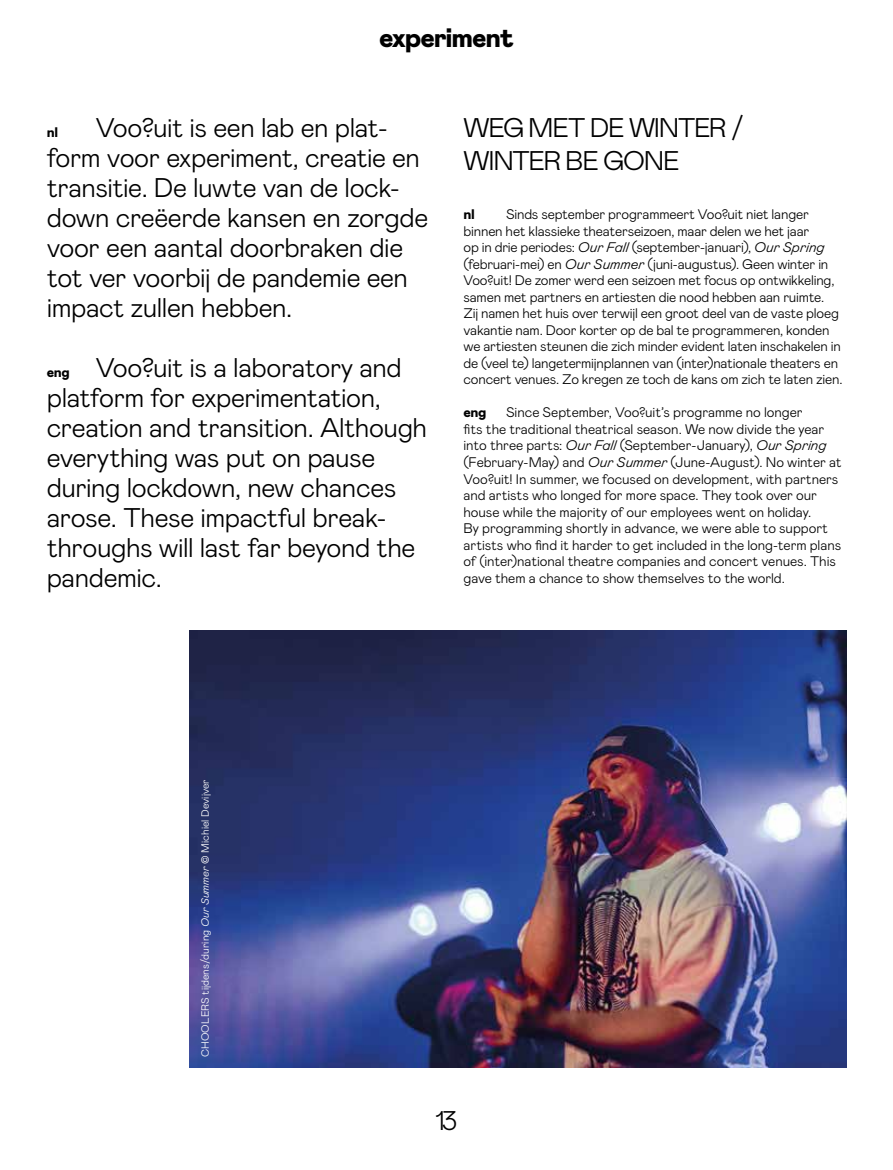
<style>
.page{position:relative;width:893px;height:1170px;background:#fff}
.page>*{position:absolute;margin:0;border:0;box-sizing:border-box;transform-origin:0 0}
.t1{font:300 27px/30px "Mabry Pro";letter-spacing:-.02em;color:#000}
.t2{font:300 27px/33px "Mabry Pro";letter-spacing:-.045em;color:#000}
.t3{font:900 27px "Mabry Pro";letter-spacing:-.04em;color:#000}
.t4{font:300 13.8px/16.5px "Mabry Pro";letter-spacing:-.01em;color:#000}
.t5{font:900 13.8px "Mabry Pro";letter-spacing:-.03em;color:#000}
.t6{font:300 10.5px "Mabry Pro";letter-spacing:.005em;color:#fff}
.s1{font-weight:900;font-size:13.8px}
.s2{font-style:italic}
</style>
<div class="page">
<img style="left:190px;top:630px;width:656px;height:437px">
<h1 class="t3" style="left:379px;top:18px;width:136px">experiment</h1>
<h1 class="t1" style="left:47px;top:111px;width:383px;text-indent:49px">Voo?uit is een lab en plat&shy;form voor experiment, creatie en transitie. De luwte van de lock&shy;down creëerde kansen en zorgde voor een aantal doorbraken die tot ver voorbij de pandemie een impact zullen hebben.</h1>
<h1 class="t1" style="left:47px;top:351px;width:382px"><span class="s1">eng</span> Voo?uit is a laboratory and platform for experimentation, creation and transition. Although everything was put on pause during lockdown, new chances arose. These impactful break&shy;throughs will last far beyond the pandemic.</h1>
<p class="t5" style="left:47px;top:122px;width:13px">nl</p>
<h1 class="t2" style="left:463px;top:109px;width:282px">WEG MET DE WINTER /<br>WINTER BE GONE</h1>
<p class="t5" style="left:463px;top:205px;width:13px">nl</p>
<p class="t4" style="left:463px;top:205px;width:381px;text-indent:43px">Sinds september programmeert Voo?uit niet langer binnen het klassieke theaterseizoen, maar delen we het jaar<br>op in drie periodes: <span class="s2">Our Fall</span> (september-januari), <span class="s2">Our Spring </span>(februari-mei) en <span class="s2">Our Summer</span> (juni-augustus). Geen winter in Voo?uit! De zomer werd een seizoen met focus op ontwikkeling, samen met partners en artiesten die nood hebben aan ruimte.<br>Zij namen het huis over terwijl een groot deel van de vaste ploeg vakantie nam. Door korter op de bal te programmeren, konden we artiesten steunen die zich minder evident laten inschakelen in de (veel te) langetermijnplannen van (inter)nationale theaters en concert venues. Zo kregen ze toch de kans om zich te laten zien.</p>
<p class="t5" style="left:463px;top:403px;width:25px">eng</p>
<p class="t4" style="left:463px;top:403px;width:380px;text-indent:43px">Since September, Voo?uit’s programme no longer<br>fits the traditional theatrical season. We now divide the year into three parts: <span class="s2">Our Fall</span> (September-January), <span class="s2">Our Spring </span>(February-May) and <span class="s2">Our Summer</span> (June-August). No winter at Voo?uit! In summer, we focused on development, with partners and artists who longed for more space. They took over our house while the majority of our employees went on holiday.<br>By programming shortly in advance, we were able to support artists who find it harder to get included in the long-term plans of (inter)national theatre companies and concert venues. This gave them a chance to show themselves to the world.</p>
<p class="t6" style="left:198px;top:1057px;width:279px;rotate:-90deg">CHOOLERS tijdens/during <span class="s2">Our Summer</span> © Michiel Devijver</p>
<h1 class="t1" style="left:436px;top:1103px;width:23px">13</h1>
</div>
